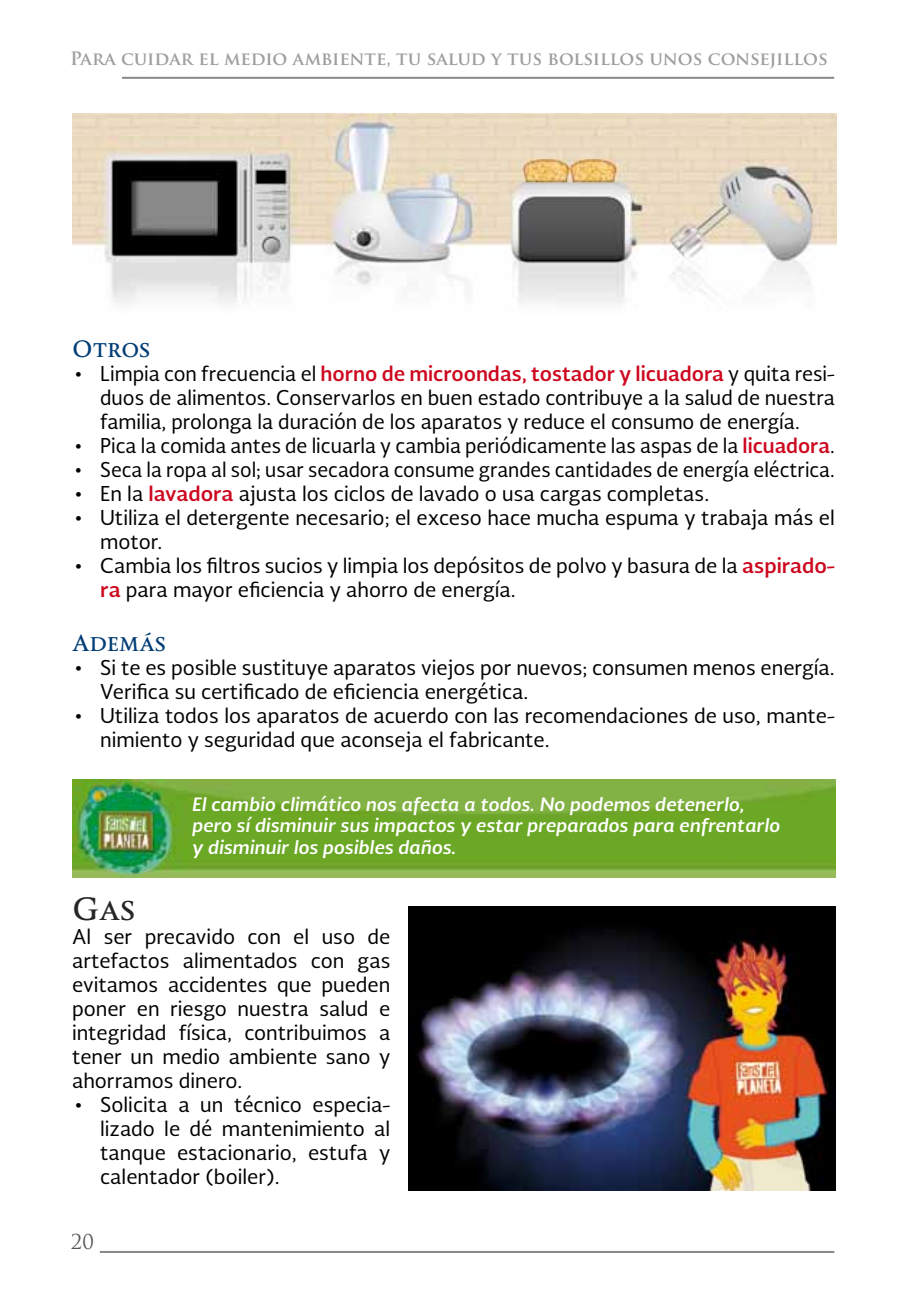
<style>
.page{position:relative;width:908px;height:1304px;background:#fff}
.page>*{position:absolute;margin:0;border:0;box-sizing:border-box;transform-origin:0 0}
.t1{font:700 30px "Soberana Titular";color:#262626}
.t2{font:700 22px "Soberana Titular";color:#003c76}
.t3{font:20px/24px "Soberana Sans";color:#000}
.t4{font:20px "Soberana Sans";color:#000;scale:.96 1}
.t5{font:20px "Trajan Pro";color:#58585a}
.t6{font:italic 700 18px/21.6px "Soberana Sans";color:#fff}
.t7{font:700 18px "Trajan Pro";color:#9c9e9f}
.s1{font-weight:700;color:#cd071e}
</style>
<div class="page">
<hr style="left:100px;top:1251px;width:734px;height:2px;background:#87888a">
<hr style="left:122px;top:77px;width:711px;height:2px;background:#87888a">
<img style="left:72px;top:113px;width:763px;height:191px">
<img style="left:72px;top:780px;width:763px;height:97px">
<img style="left:408px;top:907px;width:427px;height:284px">
<p class="t7" style="left:70px;top:47px;width:758px">Para cuidar el medio ambiente, tu salud y tus bolsillos unos consejillos</p>
<p class="t2" style="left:72px;top:335px;width:80px">Otros</p>
<p class="t3" style="left:100px;top:361px;width:736px;text-align:justify;text-indent:-26px">• Limpia con frecuencia el <span class="s1">horno de microondas, tostador y licuadora</span> y quita resi&shy;duos de alimentos. Conservarlos en buen estado contribuye a la salud de nuestra familia, prolonga la duración de los aparatos y reduce el consumo de energía.</p>
<p class="t3" style="left:74px;top:433px;width:761px">• Pica la comida antes de licuarla y cambia periódicamente las aspas de la <span class="s1">licuadora</span>.</p>
<p class="t4" style="left:74px;top:456px;width:793px">• Seca la ropa al sol; usar secadora consume grandes cantidades de energía eléctrica.</p>
<p class="t3" style="left:74px;top:481px;width:636px">• En la <span class="s1">lavadora</span> ajusta los ciclos de lavado o usa cargas completas.</p>
<p class="t3" style="left:100px;top:505px;width:736px;text-indent:-26px">• Utiliza el detergente necesario; el exceso hace mucha espuma y trabaja más el motor.</p>
<p class="t3" style="left:100px;top:553px;width:736px;text-indent:-26px">• Cambia los filtros sucios y limpia los depósitos de polvo y basura de la <span class="s1">aspirado&shy;ra</span> para mayor eficiencia y ahorro de energía.</p>
<p class="t2" style="left:72px;top:629px;width:96px">Además</p>
<p class="t3" style="left:100px;top:655px;width:735px;text-indent:-26px">• Si te es posible sustituye aparatos viejos por nuevos; consumen menos energía.<br>Verifica su certificado de eficiencia energética.</p>
<p class="t3" style="left:100px;top:703px;width:735px;text-indent:-26px">• Utiliza todos los aparatos de acuerdo con las recomendaciones de uso, mante&shy;nimiento y seguridad que aconseja el fabricante.</p>
<p class="t6" style="left:192px;top:792px;width:589px">El cambio climático nos afecta a todos. No podemos detenerlo, pero sí disminuir sus impactos y estar preparados para enfrentarlo y disminuir los posibles daños.</p>
<h1 class="t1" style="left:72px;top:890px;width:65px">Gas</h1>
<p class="t3" style="left:72px;top:924px;width:320px;text-align:justify">Al ser precavido con el uso de artefactos alimentados con gas evitamos accidentes que pueden poner en riesgo nuestra salud e integridad física, contribuimos a tener un medio ambiente sano y ahorramos dinero.</p>
<p class="t3" style="left:100px;top:1092px;width:292px;text-align:justify;text-indent:-26px">• Solicita a un técnico especia&shy;lizado le dé mantenimiento al tanque estacionario, estufa y calentador (boiler).</p>
<p class="t5" style="left:71px;top:1229px;width:24px">20</p>
</div>
